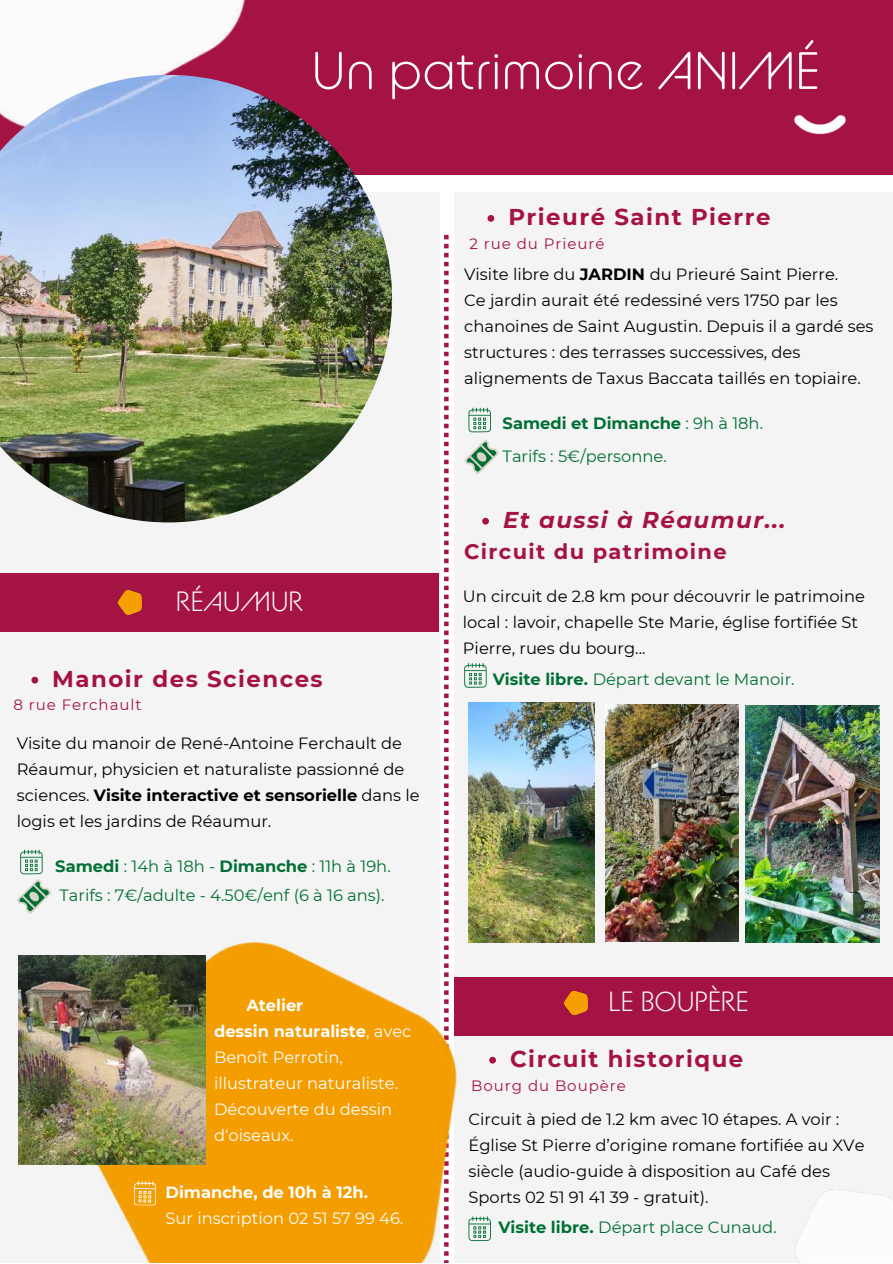
<style>
.page{position:relative;width:893px;height:1264px;background:#fff}
.page>*{position:absolute;margin:0;border:0;box-sizing:border-box;transform-origin:0 0}
.t1{font:52.5px "BC Alphapipe L";color:#fff}
.t2{font:27.75px "BC Alphapipe L";color:#fff}
.t3{font:700 22.8px "Montserrat";letter-spacing:.065em;color:#a51344}
.t4{font:italic 700 22.8px "Montserrat";letter-spacing:.065em;color:#a51344}
.t5{font:700 21px "Montserrat";letter-spacing:.065em;color:#a51344}
.t6{font:16.35px/26px "Montserrat";color:#000}
.t7{font:16.35px/28.3px "Montserrat";color:#006f34}
.t8{font:16.35px/25.8px "Montserrat";color:#fff}
.t9{font:700 16.35px "Montserrat";color:#fff}
.t10{font:15px "Montserrat";letter-spacing:.065em;color:#a51344}
.s1{font-weight:700}
</style>
<div class="page">
<div style="left:0;top:192px;width:439px;height:1070px;background:#f4f4f4"></div>
<div style="left:0;top:0;width:892px;height:174px;background:#a51344"></div>
<img style="left:770px;top:114px;width:99px;height:61px">
<svg style="left:444px;top:235px;width:4px;height:562px"></svg>
<div style="left:454px;top:192px;width:438px;height:1070px;background:#f4f4f4"></div>
<img style="left:0;top:0;width:245px;height:75px">
<img style="left:0;top:75px;width:392px;height:447px">
<div style="left:0;top:573px;width:439px;height:58px;background:#a51344"></div>
<img style="left:118px;top:589px;width:24px;height:27px">
<img style="left:468px;top:703px;width:126px;height:98px">
<svg style="left:464px;top:663px;width:22px;height:24px"></svg>
<img style="left:17px;top:801px;width:647px;height:461px">
<img style="left:18px;top:955px;width:187px;height:209px">
<svg style="left:468px;top:407px;width:23px;height:25px"></svg>
<img style="left:745px;top:705px;width:134px;height:237px">
<img style="left:605px;top:704px;width:133px;height:237px">
<svg style="left:487px;top:215px;width:7px;height:7px"></svg>
<svg style="left:31px;top:676px;width:7px;height:7px"></svg>
<svg style="left:482px;top:518px;width:7px;height:6px"></svg>
<div style="left:454px;top:976px;width:438px;height:59px;background:#a51344"></div>
<img style="left:564px;top:990px;width:24px;height:26px">
<svg style="left:489px;top:1056px;width:7px;height:7px"></svg>
<svg style="left:468px;top:1216px;width:23px;height:24px"></svg>
<svg style="left:134px;top:1180px;width:22px;height:25px"></svg>
<svg style="left:464px;top:439px;width:35px;height:35px"></svg>
<h1 class="t1" style="left:311px;top:47px;width:509px">Un patrimoine ANIMÉ</h1>
<h3 class="t3" style="left:508px;top:203px;width:263px">Prieuré Saint Pierre</h3>
<p class="t10" style="left:469px;top:234px;width:137px">2 rue du Prieuré</p>
<p class="t6" style="left:464px;top:261px;width:411px">Visite libre du <span class="s1">JARDIN</span> du Prieuré Saint Pierre.<br>Ce jardin aurait été redessiné vers 1750 par les chanoines de Saint Augustin. Depuis il a gardé ses structures : des terrasses successives, des alignements de Taxus Baccata taillés en topiaire.</p>
<p class="t7" style="left:502px;top:406px;width:262px;line-height:33.2px"><span class="s1">Samedi et Dimanche</span> : 9h à 18h.<br>Tarifs : 5€/personne.</p>
<h2 class="t2" style="left:176px;top:588px;width:129px">RÉAUMUR</h2>
<h3 class="t3" style="left:52px;top:664px;width:272px">Manoir des Sciences</h3>
<p class="t10" style="left:13px;top:696px;width:130px">8 rue Ferchault</p>
<p class="t6" style="left:17px;top:730px;width:404px">Visite du manoir de René-Antoine Ferchault de Réaumur, physicien et naturaliste passionné de sciences. <span class="s1">Visite interactive et sensorielle</span> dans le logis et les jardins de Réaumur.</p>
<p class="t7" style="left:55px;top:852px;width:337px"><span class="s1">Samedi</span> : 14h à 18h - <span class="s1">Dimanche</span> : 11h à 19h.<br>Tarifs : 7€/adulte - 4.50€/enf (6 à 16 ans).</p>
<p class="t8" style="left:214px;top:992px;width:199px;text-indent:32px"><span class="s1">Atelier<br>dessin naturaliste</span>, avec<br>Benoît Perrotin, illustrateur naturaliste.<br>Découverte du dessin d‘oiseaux.</p>
<p class="t9" style="left:165px;top:1182px;width:204px">Dimanche, de 10h à 12h.</p>
<p class="t8" style="left:165px;top:1204px;width:239px">Sur inscription 02 51 57 99 46.</p>
<h3 class="t4" style="left:503px;top:506px;width:284px">Et aussi à Réaumur...</h3>
<p class="t5" style="left:464px;top:539px;width:264px">Circuit du patrimoine</p>
<p class="t6" style="left:463px;top:583px;width:403px">Un circuit de 2.8 km pour découvrir le patrimoine local : lavoir, chapelle Ste Marie, église fortifiée St<br>Pierre, rues du bourg...</p>
<p class="t7" style="left:493px;top:664px;width:303px"><span class="s1">Visite libre.</span> Départ devant le Manoir.</p>
<h2 class="t2" style="left:608px;top:989px;width:142px">LE BOUPÈRE</h2>
<h3 class="t3" style="left:510px;top:1044px;width:235px">Circuit historique</h3>
<p class="t10" style="left:471px;top:1075px;width:156px">Bourg du Boupère</p>
<p class="t6" style="left:468px;top:1105px;width:397px">Circuit à pied de 1.2 km avec 10 étapes. A voir :<br>Église St Pierre d’origine romane fortifiée au XVe siècle (audio-guide à disposition au Café des Sports 02 51 91 41 39 - gratuit).</p>
<p class="t7" style="left:498px;top:1213px;width:280px"><span class="s1">Visite libre.</span> Départ place Cunaud.</p>
</div>
